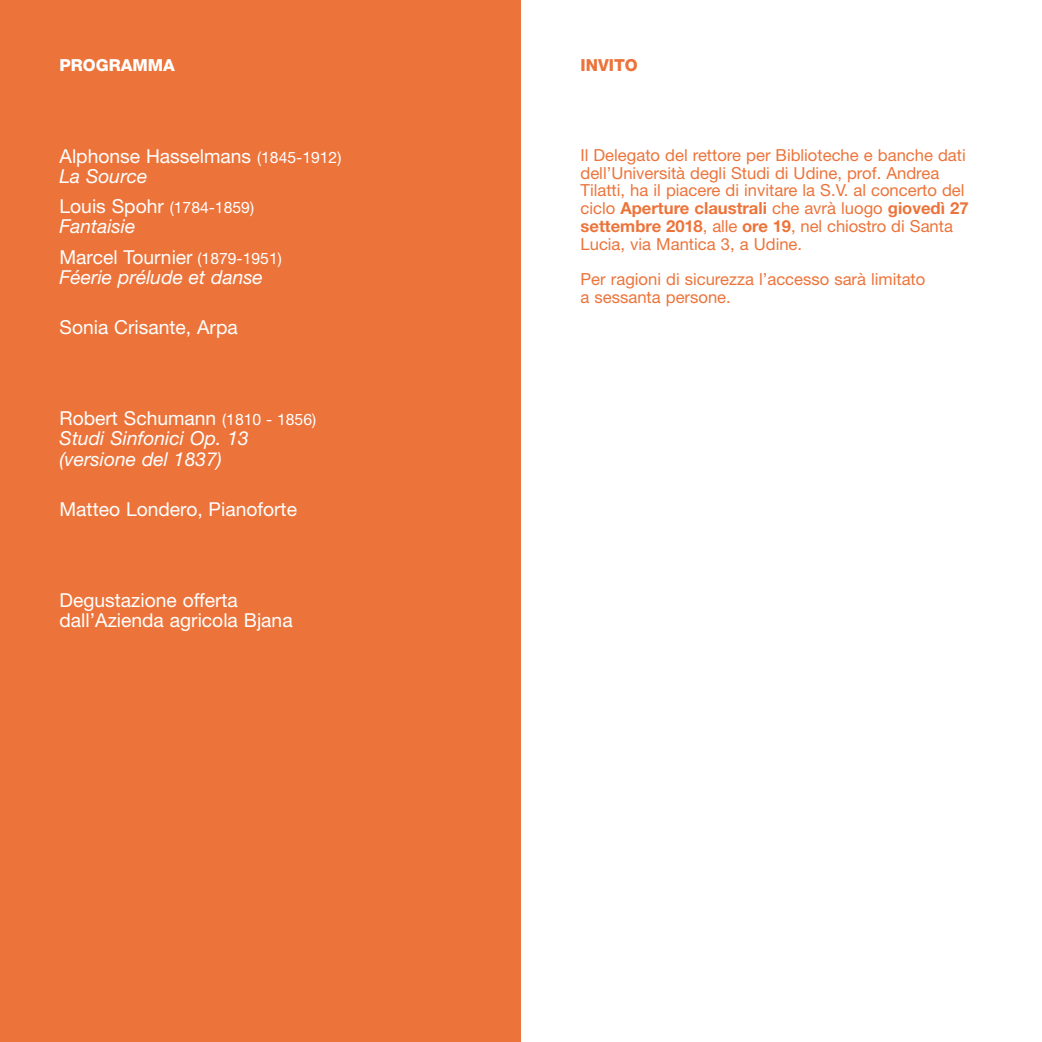
<style>
.page{position:relative;width:1042px;height:1042px;background:#fff}
.page>*{position:absolute;margin:0;border:0;box-sizing:border-box;transform-origin:0 0}
.t1{font:19.25px/20.3px "Helvetica Neue";color:#fff}
.t2{font:italic 19.25px/20.3px "Helvetica Neue";color:#fff}
.t3{font:16.62px/17.8px "Helvetica Neue";color:#ec743b}
.t4{font:800 16.62px "Helvetica Neue";color:#fff}
.t5{font:800 16.62px "Helvetica Neue";color:#ec743b}
.t6{font:15.75px "Helvetica Neue";color:#fff}
.s1{font-size:15.75px}
.s2{font-style:italic}
.s3{font-size:19.25px}
.s4{font-style:normal}
.s5{font-style:normal;font-size:15.75px}
.s6{font-weight:700}
</style>
<div class="page">
<div style="left:0;top:0;width:521px;height:1042px;background:#ec743b"></div>
<p class="t4" style="left:60px;top:60px;width:117px">PROGRAMMA</p>
<p class="t1" style="left:60px;top:147px;width:283px">Alphonse Hasselmans <span class="s1">(1845-1912)<br></span><span class="s2">La Source</span></p>
<p class="t6" style="left:60px;top:202px;width:196px"><span class="s3">Louis Spohr</span> (1784-1859)</p>
<p class="t1" style="left:60px;top:213px;width:224px;line-height:30.3px"><span class="s2">Fantaisie<br></span>Marcel Tournier <span class="s1">(1879-1951)</span></p>
<p class="t2" style="left:60px;top:269px;width:205px">Féerie prélude et danse</p>
<p class="t1" style="left:60px;top:319px;width:180px">Sonia Crisante, Arpa</p>
<p class="t2" style="left:60px;top:410px;width:258px"><span class="s4">Robert Schumann</span> <span class="s5">(1810 - 1856)<br></span>Studi Sinfonici Op. 13 (versione del 1837)</p>
<p class="t1" style="left:60px;top:501px;width:239px">Matteo Londero, Pianoforte</p>
<p class="t1" style="left:60px;top:592px;width:235px">Degustazione offerta dall’Azienda agricola Bjana</p>
<p class="t5" style="left:580px;top:60px;width:59px">INVITO</p>
<p class="t3" style="left:580px;top:147px;width:390px">Il Delegato del rettore per Biblioteche e banche dati dell’Università degli Studi di Udine, prof. Andrea Tilatti, ha il piacere di invitare la S.V. al concerto del ciclo <span class="s6">Aperture claustrali</span> che avrà luogo <span class="s6">giovedì 27 settembre 2018</span>, alle <span class="s6">ore 19</span>, nel chiostro di Santa Lucia, via Mantica 3, a Udine.</p>
<p class="t3" style="left:580px;top:272px;width:346px">Per ragioni di sicurezza l’accesso sarà limitato a sessanta persone.</p>
</div>
